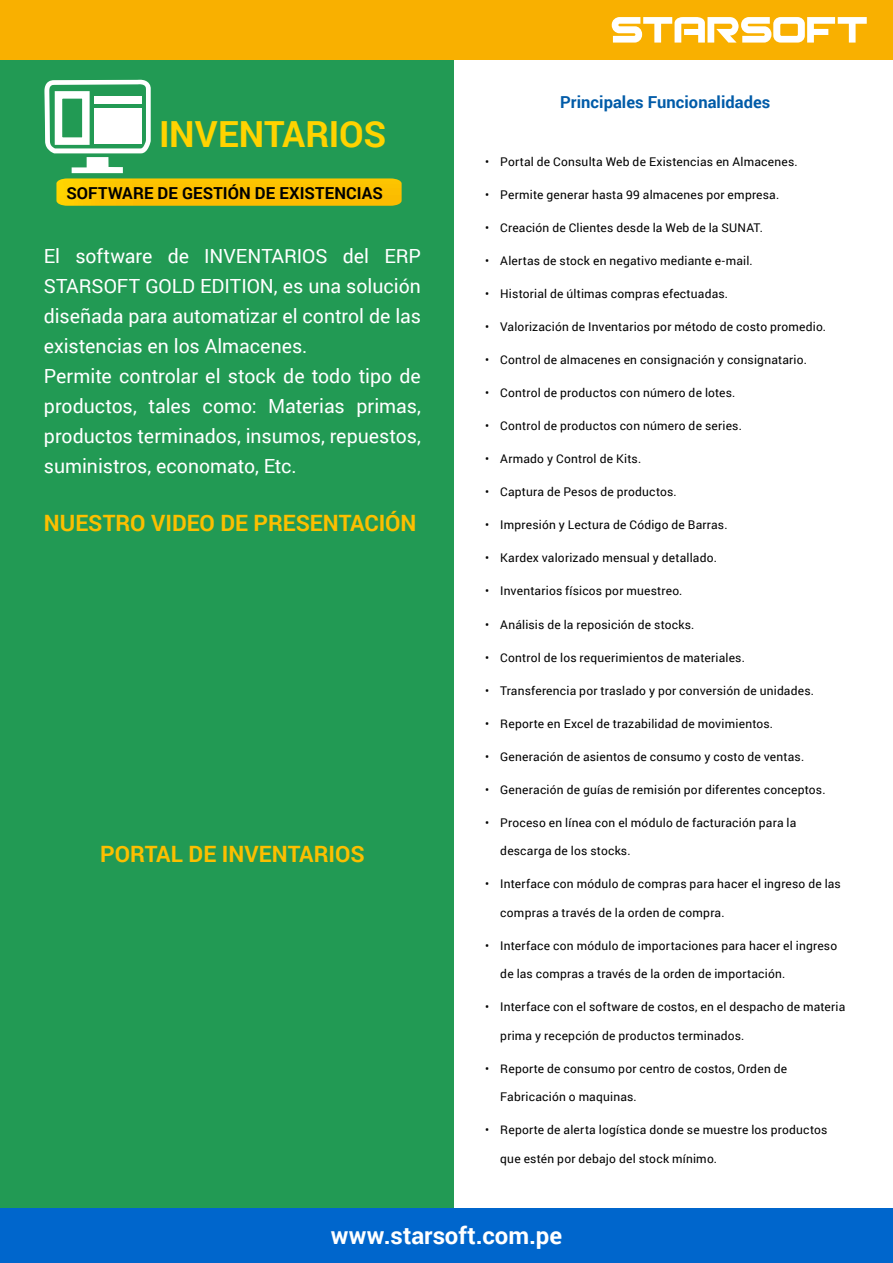
<style>
.page{position:relative;width:893px;height:1263px;background:#fff}
.page>*{position:absolute;margin:0;border:0;box-sizing:border-box;transform-origin:0 0}
.t1{font:700 36px "Roboto";letter-spacing:-.005em;color:#ffd300}
.t2{font:700 24px "Roboto";color:#fff}
.t3{font:700 22.5px "Roboto";color:#fcbf00}
.t4{font:19.5px/30px "Roboto";letter-spacing:-.005em;color:#fff}
.t5{font:700 16.5px "Roboto";letter-spacing:.005em;color:#000}
.t6{font:700 16.5px "Roboto";letter-spacing:.005em;color:#005ba8}
.t7{font:12px "Roboto";letter-spacing:.015em;color:#000}
</style>
<div class="page">
<div style="left:0;top:60px;width:454px;height:1148px;background:#229a54"></div>
<div style="left:0;top:1208px;width:893px;height:55px;background:#06c"></div>
<div style="left:0;top:0;width:893px;height:60px;background:#f9b000"></div>
<svg style="left:612px;top:17px;width:255px;height:26px"></svg>
<svg style="left:44px;top:80px;width:358px;height:126px;background:#5ea84a"></svg>
<div style="left:55px;top:91px;width:35px;height:54px;border:8px solid #fff"></div>
<div style="left:94px;top:96px;width:47px;height:8px;background:#fff"></div>
<div style="left:94px;top:108px;width:47px;height:35px;background:#fff"></div>
<h1 class="t1" style="left:159px;top:109px;width:229px">INVENTARIOS</h1>
<h3 class="t5" style="left:66px;top:181px;width:318px">SOFTWARE DE GESTIÓN DE EXISTENCIAS</h3>
<p class="t4" style="left:44px;top:240px;width:378px">El software de INVENTARIOS del ERP STARSOFT GOLD EDITION, es una solución diseñada para automatizar el control de las existencias en los Almacenes.<br>Permite controlar el stock de todo tipo de productos, tales como: Materias primas, productos terminados, insumos, repuestos, suministros, economato, Etc.</p>
<h3 class="t3" style="left:44px;top:507px;width:374px">NUESTRO VIDEO DE PRESENTACIÓN</h3>
<h3 class="t3" style="left:100px;top:838px;width:266px">PORTAL DE INVENTARIOS</h3>
<h3 class="t6" style="left:560px;top:91px;width:212px">Principales Funcionalidades</h3>
<p class="t7" style="left:485px;top:154px;width:314px">• Portal de Consulta Web de Existencias en Almacenes.</p>
<p class="t7" style="left:485px;top:187px;width:296px">• Permite generar hasta 99 almacenes por empresa.</p>
<p class="t7" style="left:485px;top:220px;width:279px">• Creación de Clientes desde la Web de la SUNAT.</p>
<p class="t7" style="left:485px;top:253px;width:269px">• Alertas de stock en negativo mediante e-mail.</p>
<p class="t7" style="left:485px;top:286px;width:244px">• Historial de últimas compras efectuadas.</p>
<p class="t7" style="left:485px;top:319px;width:342px">• Valorización de Inventarios por método de costo promedio.</p>
<p class="t7" style="left:485px;top:352px;width:323px">• Control de almacenes en consignación y consignatario.</p>
<p class="t7" style="left:485px;top:385px;width:252px">• Control de productos con número de lotes.</p>
<p class="t7" style="left:485px;top:418px;width:258px">• Control de productos con número de series.</p>
<p class="t7" style="left:485px;top:451px;width:157px">• Armado y Control de Kits.</p>
<p class="t7" style="left:485px;top:484px;width:193px">• Captura de Pesos de productos.</p>
<p class="t7" style="left:485px;top:517px;width:244px">• Impresión y Lectura de Código de Barras.</p>
<p class="t7" style="left:485px;top:550px;width:233px">• Kardex valorizado mensual y detallado.</p>
<p class="t7" style="left:485px;top:583px;width:199px">• Inventarios físicos por muestreo.</p>
<p class="t7" style="left:485px;top:616px;width:211px">• Análisis de la reposición de stocks.</p>
<p class="t7" style="left:485px;top:649px;width:261px">• Control de los requerimientos de materiales.</p>
<p class="t7" style="left:485px;top:682px;width:330px">• Transferencia por traslado y por conversión de unidades.</p>
<p class="t7" style="left:485px;top:715px;width:289px">• Reporte en Excel de trazabilidad de movimientos.</p>
<p class="t7" style="left:485px;top:748px;width:320px">• Generación de asientos de consumo y costo de ventas.</p>
<p class="t7" style="left:485px;top:781px;width:342px">• Generación de guías de remisión por diferentes conceptos.</p>
<p class="t7" style="left:485px;top:814px;width:313px">• Proceso en línea con el módulo de facturación para la</p>
<p class="t7" style="left:500px;top:842px;width:132px">descarga de los stocks.</p>
<p class="t7" style="left:485px;top:875px;width:357px">• Interface con módulo de compras para hacer el ingreso de las</p>
<p class="t7" style="left:500px;top:904px;width:226px">compras a través de la orden de compra.</p>
<p class="t7" style="left:485px;top:937px;width:353px">• Interface con módulo de importaciones para hacer el ingreso</p>
<p class="t7" style="left:500px;top:965px;width:287px">de las compras a través de la orden de importación.</p>
<p class="t7" style="left:485px;top:998px;width:362px">• Interface con el software de costos, en el despacho de materia</p>
<p class="t7" style="left:500px;top:1027px;width:246px">prima y recepción de productos terminados.</p>
<p class="t7" style="left:485px;top:1060px;width:303px">• Reporte de consumo por centro de costos, Orden de</p>
<p class="t7" style="left:500px;top:1088px;width:138px">Fabricación o maquinas.</p>
<p class="t7" style="left:485px;top:1121px;width:344px">• Reporte de alerta logística donde se muestre los productos</p>
<p class="t7" style="left:500px;top:1150px;width:218px">que estén por debajo del stock mínimo.</p>
<h2 class="t2" style="left:331px;top:1218px;width:233px">www.starsoft.com.pe</h2>
</div>
